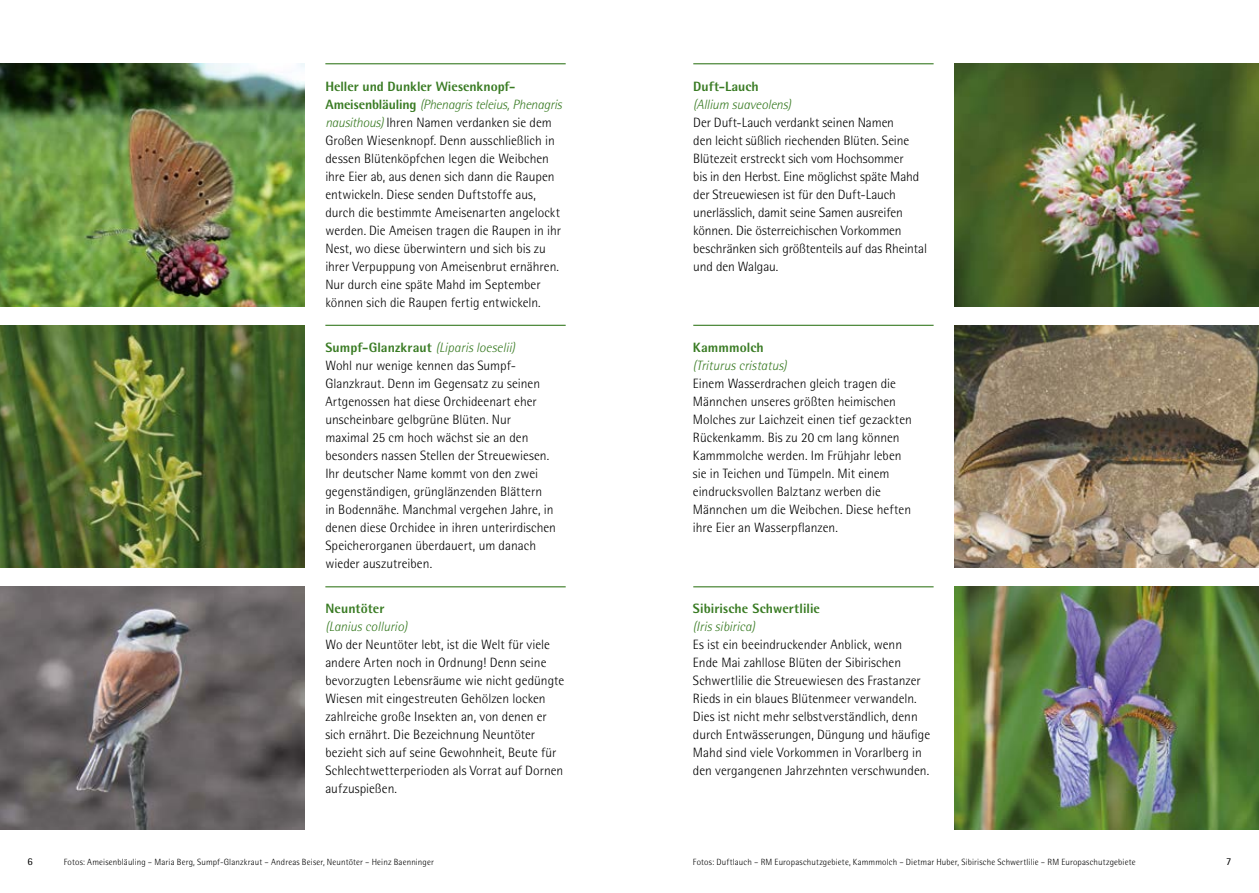
<style>
.page{position:relative;width:1259px;height:893px;background:#fff}
.page>*{position:absolute;margin:0;border:0;box-sizing:border-box;transform-origin:0 0}
.t1{font:300 13.5px/18px "Rotis Semi Sans Std";color:#000}
.t2{font:italic 300 13.5px "Rotis Semi Sans Std";color:#397b23}
.t3{font:800 13.5px "Rotis Semi Sans Std";letter-spacing:.005em;color:#397b23}
.t4{font:10.5px "Rotis Semi Sans Std";color:#000}
.t5{font:300 9px "Rotis Semi Sans Std";letter-spacing:.015em;color:#000}
.s1{font-weight:800;color:#397b23}
.s2{font-style:italic;color:#397b23}
</style>
<div class="page">
<img style="left:955px;top:64px;width:304px;height:242px">
<img style="left:955px;top:587px;width:304px;height:242px">
<img style="left:0;top:325px;width:304px;height:243px">
<img style="left:955px;top:325px;width:304px;height:243px">
<hr style="left:325px;top:325px;width:241px;height:1px;background:#397b23">
<hr style="left:325px;top:586px;width:241px;height:1px;background:#397b23">
<hr style="left:693px;top:63px;width:240px;height:1px;background:#397b23">
<hr style="left:693px;top:325px;width:240px;height:1px;background:#397b23">
<hr style="left:693px;top:586px;width:240px;height:1px;background:#397b23">
<img style="left:0;top:587px;width:304px;height:242px">
<img style="left:0;top:64px;width:304px;height:242px">
<hr style="left:325px;top:63px;width:241px;height:1px;background:#397b23">
<p class="t1" style="left:325px;top:77px;width:238px"><span class="s1">Heller und Dunkler Wiesenknopf-Ameisenbläuling</span> <span class="s2">(Phenagris teleius, Phenagris nausithous)</span> Ihren Namen verdanken sie dem Großen Wiesenknopf. Denn ausschließlich in dessen Blütenköpfchen legen die Weibchen ihre Eier ab, aus denen sich dann die Raupen entwickeln. Diese senden Duftstoffe aus, durch die bestimmte Ameisenarten angelockt werden. Die Ameisen tragen die Raupen in ihr Nest, wo diese überwintern und sich bis zu ihrer Verpuppung von Ameisenbrut ernähren.<br>Nur durch eine späte Mahd im September können sich die Raupen fertig entwickeln.</p>
<p class="t1" style="left:325px;top:338px;width:232px"><span class="s1">Sumpf-Glanzkraut</span> <span class="s2">(Liparis loeselii)<br></span>Wohl nur wenige kennen das Sumpf-Glanzkraut. Denn im Gegensatz zu seinen Artgenossen hat diese Orchideenart eher unscheinbare gelbgrüne Blüten. Nur maximal 25 cm hoch wächst sie an den besonders nassen Stellen der Streuewiesen.<br>Ihr deutscher Name kommt von den zwei gegenständigen, grünglänzenden Blättern<br>in Bodennähe. Manchmal vergehen Jahre, in denen diese Orchidee in ihren unterirdischen Speicherorganen überdauert, um danach wieder auszutreiben.</p>
<p class="t3" style="left:325px;top:600px;width:61px">Neuntöter</p>
<p class="t2" style="left:325px;top:618px;width:83px">(Lanius collurio)</p>
<p class="t1" style="left:325px;top:635px;width:240px">Wo der Neuntöter lebt, ist die Welt für viele andere Arten noch in Ordnung! Denn seine bevorzugten Lebensräume wie nicht gedüngte Wiesen mit eingestreuten Gehölzen locken zahlreiche große Insekten an, von denen er sich ernährt. Die Bezeichnung Neuntöter bezieht sich auf seine Gewohnheit, Beute für Schlechtwetterperioden als Vorrat auf Dornen aufzuspießen.</p>
<p class="t3" style="left:693px;top:78px;width:67px">Duft-Lauch</p>
<p class="t2" style="left:693px;top:96px;width:99px">(Allium suaveolens)</p>
<p class="t1" style="left:693px;top:113px;width:235px">Der Duft-Lauch verdankt seinen Namen<br>den leicht süßlich riechenden Blüten. Seine Blütezeit erstreckt sich vom Hochsommer<br>bis in den Herbst. Eine möglichst späte Mahd der Streuewiesen ist für den Duft-Lauch unerlässlich, damit seine Samen ausreifen können. Die österreichischen Vorkommen beschränken sich größtenteils auf das Rheintal und den Walgau.</p>
<p class="t3" style="left:693px;top:338px;width:72px">Kammmolch</p>
<p class="t2" style="left:693px;top:357px;width:95px">(Triturus cristatus)</p>
<p class="t1" style="left:693px;top:374px;width:220px">Einem Wasserdrachen gleich tragen die Männchen unseres größten heimischen Molches zur Laichzeit einen tief gezackten Rückenkamm. Bis zu 20 cm lang können Kammmolche werden. Im Frühjahr leben sie in Teichen und Tümpeln. Mit einem eindrucksvollen Balztanz werben die Männchen um die Weibchen. Diese heften ihre Eier an Wasserpflanzen.</p>
<p class="t3" style="left:693px;top:599px;width:129px">Sibirische Schwertlilie</p>
<p class="t2" style="left:693px;top:618px;width:64px">(Iris sibirica)</p>
<p class="t1" style="left:693px;top:635px;width:239px">Es ist ein beeindruckender Anblick, wenn Ende Mai zahllose Blüten der Sibirischen Schwertlilie die Streuewiesen des Frastanzer Rieds in ein blaues Blütenmeer verwandeln.<br>Dies ist nicht mehr selbstverständlich, denn durch Entwässerungen, Düngung und häufige Mahd sind viele Vorkommen in Vorarlberg in den vergangenen Jahrzehnten verschwunden.</p>
<p class="t4" style="left:27px;top:856px;width:7px">6</p>
<p class="t5" style="left:64px;top:857px;width:372px">Fotos: Ameisenbläuling – Maria Berg, Sumpf-Glanzkraut – Andreas Beiser, Neuntöter – Heinz Baenninger</p>
<p class="t4" style="left:1226px;top:856px;width:7px">7</p>
<p class="t5" style="left:693px;top:857px;width:444px">Fotos: Duftlauch – RM Europaschutzgebiete, Kammmolch – Dietmar Huber, Sibirische Schwertlilie – RM Europaschutzgebiete</p>
</div>
